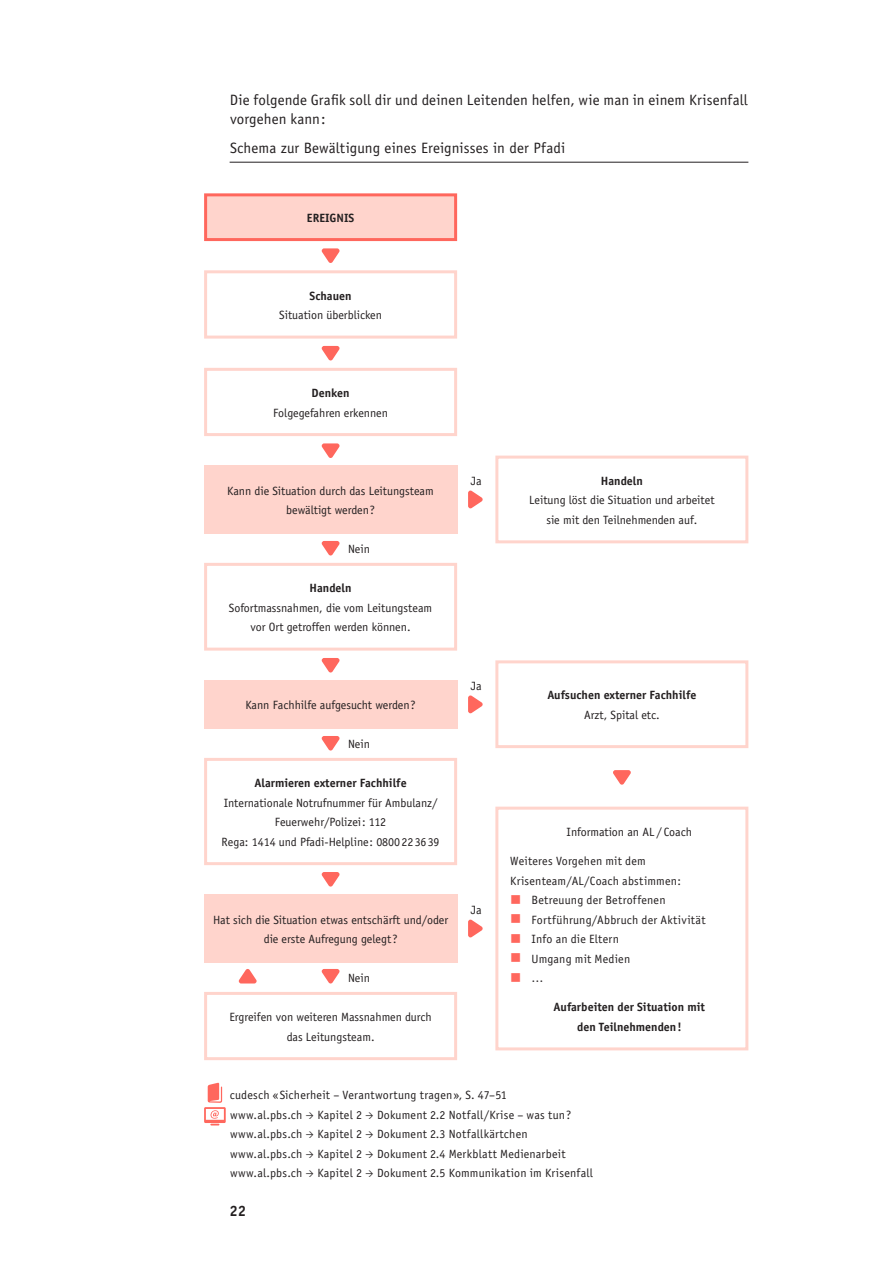
<style>
.page{position:relative;width:893px;height:1263px;background:#fff}
.page>*{position:absolute;margin:0;border:0;box-sizing:border-box;transform-origin:0 0}
.t1{font:15px/19.5px "Officina Sans";letter-spacing:.005em;color:#231f20}
.t2{font:700 15px "Officina Sans";color:#231f20}
.t3{font:12px/19.5px "Officina Sans";color:#231f20;text-align:center}
.t4{font:700 12px/19.5px "Officina Sans";color:#231f20;text-align:center}
.t5{font:12px "Officina Sans";letter-spacing:.02em;color:#231f20}
.s1{color:#ff675d}
</style>
<div class="page">
<div style="left:204px;top:193px;width:253px;height:48px;background:#ffd4cc;border:3px solid #ff675d"></div>
<div style="left:204px;top:270px;width:253px;height:69px;border:3px solid #ffd4cc"></div>
<div style="left:204px;top:368px;width:253px;height:68px;border:3px solid #ffd4cc"></div>
<div style="left:204px;top:465px;width:253px;height:69px;background:#ffd4cc"></div>
<div style="left:204px;top:680px;width:253px;height:49px;background:#ffd4cc"></div>
<div style="left:204px;top:758px;width:253px;height:107px;border:3px solid #ffd4cc"></div>
<div style="left:204px;top:894px;width:253px;height:69px;background:#ffd4cc"></div>
<div style="left:204px;top:992px;width:253px;height:68px;border:3px solid #ffd4cc"></div>
<div style="left:204px;top:563px;width:253px;height:88px;border:3px solid #ffd4cc"></div>
<div style="left:495px;top:456px;width:253px;height:87px;border:3px solid #ffd4cc"></div>
<div style="left:495px;top:660px;width:253px;height:88px;border:3px solid #ffd4cc"></div>
<div style="left:495px;top:807px;width:253px;height:243px;border:3px solid #ffd4cc"></div>
<svg style="left:322px;top:248px;width:17px;height:15px"></svg>
<svg style="left:322px;top:346px;width:17px;height:14px"></svg>
<svg style="left:322px;top:969px;width:17px;height:14px"></svg>
<svg style="left:239px;top:969px;width:18px;height:14px"></svg>
<svg style="left:322px;top:443px;width:17px;height:15px"></svg>
<svg style="left:468px;top:491px;width:15px;height:17px"></svg>
<svg style="left:468px;top:695px;width:15px;height:18px"></svg>
<svg style="left:468px;top:920px;width:15px;height:17px"></svg>
<svg style="left:613px;top:770px;width:18px;height:15px"></svg>
<svg style="left:322px;top:541px;width:17px;height:14px"></svg>
<svg style="left:322px;top:658px;width:17px;height:14px"></svg>
<svg style="left:322px;top:736px;width:17px;height:14px"></svg>
<svg style="left:322px;top:872px;width:17px;height:14px"></svg>
<svg style="left:204px;top:1083px;width:22px;height:42px"></svg>
<hr style="left:230px;top:162px;width:518px;height:1px;background:#231f20">
<p class="t1" style="left:230px;top:90px;width:519px">Die folgende Grafik soll dir und deinen Leitenden helfen, wie man in einem Krisenfall vorgehen kann :</p>
<p class="t1" style="left:230px;top:138px;width:337px">Schema zur Bewältigung eines Ereignisses in der Pfadi</p>
<p class="t4" style="left:307px;top:208px;width:49px">EREIGNIS</p>
<p class="t4" style="left:310px;top:286px;width:43px">Schauen</p>
<p class="t3" style="left:279px;top:305px;width:104px">Situation überblicken</p>
<p class="t4" style="left:312px;top:383px;width:40px">Denken</p>
<p class="t3" style="left:273px;top:403px;width:116px">Folgegefahren erkennen</p>
<p class="t3" style="left:227px;top:481px;width:208px">Kann die Situation durch das Leitungsteam bewältigt werden ?</p>
<p class="t3" style="left:348px;top:539px;width:23px">Nein</p>
<p class="t4" style="left:310px;top:578px;width:43px">Handeln</p>
<p class="t3" style="left:229px;top:598px;width:205px">Sofortmassnahmen, die vom Leitungsteam vor Ort getroffen werden können.</p>
<p class="t3" style="left:245px;top:695px;width:172px">Kann Fachhilfe aufgesucht werden ?</p>
<p class="t3" style="left:348px;top:734px;width:23px">Nein</p>
<p class="t4" style="left:255px;top:773px;width:154px">Alarmieren externer Fachhilfe</p>
<p class="t3" style="left:222px;top:793px;width:220px">Internationale Notrufnummer für Ambulanz/<br>Feuerwehr/Polizei : 112<br>Rega: 1414 und Pfadi-Helpline : 0800223639</p>
<p class="t3" style="left:471px;top:471px;width:12px">Ja</p>
<p class="t3" style="left:471px;top:676px;width:12px">Ja</p>
<p class="t3" style="left:213px;top:910px;width:237px">Hat sich die Situation etwas entschärft und/oder die erste Aufregung gelegt ?</p>
<p class="t3" style="left:348px;top:968px;width:23px">Nein</p>
<p class="t3" style="left:229px;top:1007px;width:204px">Ergreifen von weiteren Massnahmen durch das Leitungsteam.</p>
<p class="t3" style="left:471px;top:900px;width:12px">Ja</p>
<p class="t4" style="left:601px;top:471px;width:43px">Handeln</p>
<p class="t3" style="left:529px;top:490px;width:187px">Leitung löst die Situation und arbeitet sie mit den Teilnehmenden auf.</p>
<p class="t4" style="left:547px;top:685px;width:151px">Aufsuchen externer Fachhilfe</p>
<p class="t3" style="left:584px;top:705px;width:77px">Arzt, Spital etc.</p>
<p class="t3" style="left:567px;top:822px;width:127px">Information an AL / Coach</p>
<p class="t3" style="left:510px;top:851px;width:172px;text-align:left">Weiteres Vorgehen mit dem<br>Krisenteam/AL/Coach abstimmen:</p>
<p class="t3" style="left:510px;top:890px;width:157px"><span class="s1">■</span> Betreuung der Betroffenen</p>
<p class="t3" style="left:510px;top:910px;width:197px"><span class="s1">■</span> Fortführung/Abbruch der Aktivität</p>
<p class="t3" style="left:510px;top:929px;width:110px"><span class="s1">■</span> Info an die Eltern</p>
<p class="t3" style="left:510px;top:949px;width:121px"><span class="s1">■</span> Umgang mit Medien</p>
<p class="t3" style="left:510px;top:968px;width:35px"><span class="s1">■</span> …</p>
<p class="t4" style="left:554px;top:997px;width:153px">Aufarbeiten der Situation mit den Teilnehmenden !</p>
<p class="t3" style="left:230px;top:1085px;width:279px;text-align:left">cudesch « Sicherheit – Verantwortung tragen », S. 47–51 www.al.pbs.ch</p>
<p class="t5" style="left:317px;top:1107px;width:46px">Kapitel 2</p>
<p class="t5" style="left:377px;top:1107px;width:196px">Dokument 2.2 Notfall/Krise – was tun ?</p>
<p class="t3" style="left:230px;top:1124px;width:74px">www.al.pbs.ch</p>
<p class="t5" style="left:317px;top:1127px;width:46px">Kapitel 2</p>
<p class="t3" style="left:377px;top:1124px;width:152px">Dokument 2.3 Notfallkärtchen</p>
<p class="t3" style="left:230px;top:1144px;width:74px">www.al.pbs.ch</p>
<p class="t5" style="left:317px;top:1146px;width:46px">Kapitel 2</p>
<p class="t3" style="left:377px;top:1144px;width:190px">Dokument 2.4 Merkblatt Medienarbeit</p>
<p class="t3" style="left:230px;top:1163px;width:74px">www.al.pbs.ch</p>
<p class="t5" style="left:317px;top:1166px;width:46px">Kapitel 2</p>
<p class="t3" style="left:377px;top:1163px;width:217px">Dokument 2.5 Kommunikation im Krisenfall</p>
<p class="t2" style="left:230px;top:1202px;width:18px">22</p>
</div>
